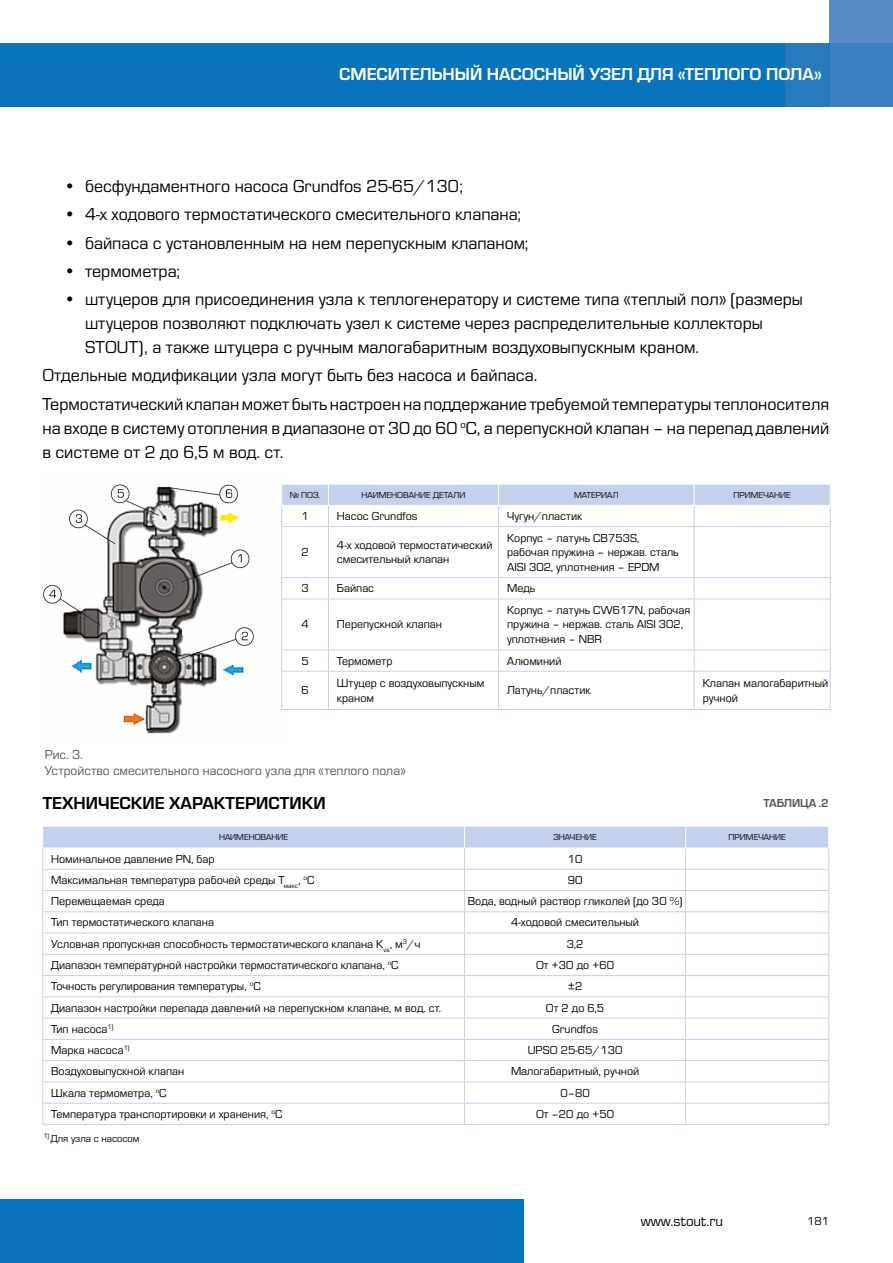
<style>
.page{position:relative;width:893px;height:1263px;background:#fff}
.page>*{position:absolute;margin:0;border:0;box-sizing:border-box;transform-origin:0 0}
.t1{font:18px/24px "Eurostile";color:#000}
.t2{font:700 18px "Eurostile";color:#fff}
.t3{font:700 18px "Eurostile";color:#000}
.t4{font:15px "Eurostile";color:#000}
.t5{font:13.5px/16.2px "Eurostile";color:#575756}
.t6{font:12px/14.4px "Eurostile";color:#000}
.t7{font:700 12px "Eurostile";color:#575756}
.t8{font:10.5px "Eurostile";color:#000}
.t9{font:9px "Eurostile";color:#000}
</style>
<div class="page">
<div style="left:0;top:1199px;width:523px;height:64px;background:#0974bb"></div>
<div style="left:829px;top:0;width:64px;height:44px;background:#578cc9"></div>
<div style="left:829px;top:44px;width:64px;height:63px;background:#3a80c2"></div>
<div style="left:0;top:44px;width:785px;height:63px;background:#0974bb"></div>
<div style="left:785px;top:44px;width:44px;height:63px;background:#287abe"></div>
<img style="left:43px;top:484px;width:241px;height:250px">
<hr style="left:281px;top:526px;width:47px;height:1px;background:#c4d1ec">
<hr style="left:281px;top:527px;width:1px;height:50px;background:#c4d1ec">
<hr style="left:328px;top:526px;width:171px;height:1px;background:#c4d1ec">
<hr style="left:328px;top:527px;width:1px;height:50px;background:#c4d1ec">
<hr style="left:499px;top:526px;width:195px;height:1px;background:#c4d1ec">
<hr style="left:498px;top:527px;width:1px;height:50px;background:#c4d1ec">
<hr style="left:694px;top:526px;width:137px;height:1px;background:#c4d1ec">
<hr style="left:694px;top:527px;width:1px;height:50px;background:#c4d1ec">
<hr style="left:830px;top:527px;width:1px;height:50px;background:#c4d1ec">
<hr style="left:281px;top:577px;width:47px;height:1px;background:#c4d1ec">
<svg style="left:281px;top:578px;width:1px;height:20px"></svg>
<hr style="left:328px;top:577px;width:171px;height:1px;background:#c4d1ec">
<svg style="left:328px;top:578px;width:1px;height:20px"></svg>
<hr style="left:499px;top:577px;width:195px;height:1px;background:#c4d1ec">
<svg style="left:498px;top:578px;width:1px;height:20px"></svg>
<hr style="left:694px;top:577px;width:137px;height:1px;background:#c4d1ec">
<svg style="left:694px;top:578px;width:1px;height:20px"></svg>
<svg style="left:830px;top:578px;width:1px;height:20px"></svg>
<hr style="left:281px;top:598px;width:47px;height:1px;background:#c4d1ec">
<hr style="left:281px;top:599px;width:1px;height:50px;background:#c4d1ec">
<hr style="left:328px;top:598px;width:171px;height:1px;background:#c4d1ec">
<hr style="left:328px;top:599px;width:1px;height:50px;background:#c4d1ec">
<hr style="left:499px;top:598px;width:195px;height:1px;background:#c4d1ec">
<hr style="left:498px;top:599px;width:1px;height:50px;background:#c4d1ec">
<hr style="left:694px;top:598px;width:137px;height:1px;background:#c4d1ec">
<hr style="left:694px;top:599px;width:1px;height:50px;background:#c4d1ec">
<hr style="left:830px;top:599px;width:1px;height:50px;background:#c4d1ec">
<hr style="left:281px;top:649px;width:47px;height:1px;background:#c4d1ec">
<svg style="left:281px;top:650px;width:1px;height:21px"></svg>
<hr style="left:328px;top:649px;width:171px;height:1px;background:#c4d1ec">
<svg style="left:328px;top:650px;width:1px;height:21px"></svg>
<hr style="left:499px;top:649px;width:195px;height:1px;background:#c4d1ec">
<svg style="left:498px;top:650px;width:1px;height:21px"></svg>
<hr style="left:694px;top:649px;width:137px;height:1px;background:#c4d1ec">
<svg style="left:694px;top:650px;width:1px;height:21px"></svg>
<svg style="left:830px;top:650px;width:1px;height:21px"></svg>
<hr style="left:281px;top:671px;width:47px;height:1px;background:#c4d1ec">
<hr style="left:281px;top:671px;width:1px;height:38px;background:#c4d1ec">
<hr style="left:328px;top:671px;width:171px;height:1px;background:#c4d1ec">
<hr style="left:328px;top:671px;width:1px;height:38px;background:#c4d1ec">
<hr style="left:499px;top:671px;width:195px;height:1px;background:#c4d1ec">
<hr style="left:498px;top:671px;width:1px;height:38px;background:#c4d1ec">
<hr style="left:694px;top:671px;width:137px;height:1px;background:#c4d1ec">
<hr style="left:694px;top:671px;width:1px;height:38px;background:#c4d1ec">
<hr style="left:830px;top:671px;width:1px;height:38px;background:#c4d1ec">
<hr style="left:281px;top:709px;width:47px;height:1px;background:#c4d1ec">
<hr style="left:328px;top:709px;width:171px;height:1px;background:#c4d1ec">
<hr style="left:499px;top:709px;width:195px;height:1px;background:#c4d1ec">
<hr style="left:694px;top:709px;width:137px;height:1px;background:#c4d1ec">
<svg style="left:281px;top:484px;width:550px;height:42px"></svg>
<hr style="left:281px;top:505px;width:47px;height:1px;background:#fff">
<hr style="left:328px;top:505px;width:171px;height:1px;background:#fff">
<hr style="left:499px;top:505px;width:195px;height:1px;background:#fff">
<hr style="left:694px;top:505px;width:137px;height:1px;background:#fff">
<hr style="left:42px;top:1124px;width:423px;height:1px;background:#c4d1ec">
<hr style="left:465px;top:1124px;width:221px;height:1px;background:#c4d1ec">
<hr style="left:686px;top:1124px;width:143px;height:1px;background:#c4d1ec">
<svg style="left:42px;top:827px;width:787px;height:297px"></svg>
<hr style="left:42px;top:848px;width:423px;height:1px;background:#fff">
<hr style="left:465px;top:848px;width:221px;height:1px;background:#fff">
<hr style="left:686px;top:848px;width:143px;height:1px;background:#fff">
<h1 class="t2" style="left:339px;top:65px;width:485px">СМЕСИТЕЛЬНЫЙ НАСОСНЫЙ УЗЕЛ ДЛЯ «ТЕПЛОГО ПОЛА»</h1>
<h1 class="t1" style="left:64px;top:174px;width:401px">• бесфундаментного насоса Grundfos 25-65/130;</h1>
<h1 class="t1" style="left:64px;top:203px;width:459px">• 4-х ходового термостатического смесительного клапана;</h1>
<h1 class="t1" style="left:64px;top:231px;width:466px">• байпаса с установленным на нем перепускным клапаном;</h1>
<h1 class="t1" style="left:64px;top:259px;width:118px">• термометра;</h1>
<p class="t1" style="left:85px;top:287px;width:719px;text-indent:-21px">• штуцеров для присоединения узла к теплогенератору и системе типа «теплый пол» (размеры штуцеров позволяют подключать узел к системе через распределительные коллекторы<br>STOUT), а также штуцера с ручным малогабаритным воздуховыпускным краном.</p>
<h1 class="t1" style="left:43px;top:362px;width:788px;line-height:28.2px">Отдельные модификации узла могут быть без насоса и байпаса.<br>Термостатический клапан может быть настроен на поддержание требуемой температуры теплоносителя</h1>
<h1 class="t1" style="left:43px;top:416px;width:788px">на входе в систему отопления в диапазоне от 30 до 60 <sup>о</sup>С, а перепускной клапан – на перепад давлений в системе от 2 до 6,5 м вод. ст.</h1>
<p class="t9" style="left:290px;top:490px;width:32px">№ ПОЗ.</p>
<p class="t9" style="left:362px;top:490px;width:105px">НАИМЕНОВАНИЕ ДЕТАЛИ</p>
<p class="t9" style="left:574px;top:490px;width:46px">МАТЕРИАЛ</p>
<p class="t9" style="left:734px;top:490px;width:59px">ПРИМЕЧАНИЕ</p>
<p class="t6" style="left:301px;top:509px;width:9px">1</p>
<p class="t6" style="left:337px;top:509px;width:82px">Насос Grundfos</p>
<p class="t6" style="left:507px;top:509px;width:77px">Чугун/пластик</p>
<p class="t6" style="left:301px;top:545px;width:9px">2</p>
<p class="t6" style="left:337px;top:538px;width:157px">4-х ходовой термостатический смесительный клапан</p>
<p class="t6" style="left:507px;top:531px;width:173px">Корпус ‒ латунь CB753S, рабочая пружина – нержав. сталь<br>AISI 302, уплотнения ‒ EPDM</p>
<p class="t6" style="left:301px;top:581px;width:9px">3</p>
<p class="t6" style="left:337px;top:581px;width:39px">Байпас</p>
<p class="t6" style="left:507px;top:581px;width:30px">Медь</p>
<p class="t6" style="left:301px;top:617px;width:9px">4</p>
<p class="t6" style="left:337px;top:617px;width:106px">Перепускной клапан</p>
<p class="t6" style="left:507px;top:603px;width:185px">Корпус ‒ латунь CW617N, рабочая пружина – нержав. сталь AISI 302, уплотнения – NBR</p>
<p class="t6" style="left:301px;top:654px;width:9px">5</p>
<p class="t6" style="left:337px;top:654px;width:57px">Термометр</p>
<p class="t6" style="left:507px;top:654px;width:56px">Алюминий</p>
<p class="t6" style="left:301px;top:683px;width:9px">6</p>
<p class="t6" style="left:337px;top:676px;width:149px">Штуцер с воздуховыпускным краном</p>
<p class="t6" style="left:507px;top:683px;width:85px">Латунь/пластик</p>
<p class="t6" style="left:703px;top:676px;width:127px">Клапан малогабаритный ручной</p>
<p class="t5" style="left:45px;top:746px;width:363px">Рис. 3.<br>Устройство смесительного насосного узла для «теплого пола»</p>
<h1 class="t3" style="left:43px;top:793px;width:284px">ТЕХНИЧЕСКИЕ ХАРАКТЕРИСТИКИ</h1>
<p class="t7" style="left:763px;top:797px;width:67px">ТАБЛИЦА .2</p>
<p class="t9" style="left:219px;top:832px;width:71px">НАИМЕНОВАНИЕ</p>
<p class="t9" style="left:553px;top:832px;width:45px">ЗНАЧЕНИЕ</p>
<p class="t9" style="left:729px;top:832px;width:59px">ПРИМЕЧАНИЕ</p>
<p class="t6" style="left:51px;top:852px;width:165px">Номинальное давление PN, бар</p>
<p class="t6" style="left:568px;top:852px;width:16px">10</p>
<p class="t6" style="left:51px;top:873px;width:265px">Максимальная температура рабочей среды Т<sub>макс</sub>, <sup>о</sup>С</p>
<p class="t6" style="left:568px;top:873px;width:16px">90</p>
<p class="t6" style="left:51px;top:894px;width:115px">Перемещаемая среда</p>
<p class="t6" style="left:468px;top:894px;width:216px">Вода, водный раствор гликолей (до 30 %)</p>
<p class="t6" style="left:51px;top:915px;width:164px">Тип термостатического клапана</p>
<p class="t6" style="left:511px;top:915px;width:129px">4-ходовой смесительный</p>
<p class="t6" style="left:51px;top:937px;width:371px">Условная пропускная способность термостатического клапана K<sub>vs</sub>, м<sup>3</sup>/ч</p>
<p class="t6" style="left:567px;top:937px;width:18px">3,2</p>
<p class="t6" style="left:51px;top:958px;width:349px">Диапазон температурной настройки термостатического клапана, <sup>о</sup>С</p>
<p class="t6" style="left:536px;top:958px;width:80px">От +30 до +60</p>
<p class="t6" style="left:51px;top:979px;width:211px">Точность регулирования температуры, <sup>о</sup>С</p>
<p class="t6" style="left:568px;top:979px;width:16px">±2</p>
<p class="t6" style="left:51px;top:1000px;width:392px">Диапазон настройки перепада давлений на перепускном клапане, м вод. ст.</p>
<p class="t6" style="left:546px;top:1000px;width:60px">От 2 до 6,5</p>
<p class="t6" style="left:51px;top:1022px;width:64px">Тип насоса<sup>1)</sup></p>
<p class="t6" style="left:552px;top:1022px;width:47px">Grundfos</p>
<p class="t6" style="left:51px;top:1043px;width:80px">Марка насоса<sup>1)</sup></p>
<p class="t6" style="left:528px;top:1043px;width:96px">UPSO 25-65/130</p>
<p class="t6" style="left:51px;top:1064px;width:135px">Воздуховыпускной клапан</p>
<p class="t6" style="left:511px;top:1064px;width:130px">Малогабаритный, ручной</p>
<p class="t6" style="left:51px;top:1086px;width:117px">Шкала термометра, <sup>о</sup>С</p>
<p class="t6" style="left:560px;top:1086px;width:31px">0‒80</p>
<p class="t6" style="left:51px;top:1107px;width:233px">Температура транспортировки и хранения, <sup>о</sup>С</p>
<p class="t6" style="left:536px;top:1107px;width:80px">От ‒20 до +50</p>
<p class="t8" style="left:43px;top:1133px;width:98px"><sup>1)</sup> Для узла с насосом</p>
<p class="t4" style="left:641px;top:1213px;width:84px">www.stout.ru</p>
<p class="t6" style="left:807px;top:1214px;width:24px">181</p>
</div>
